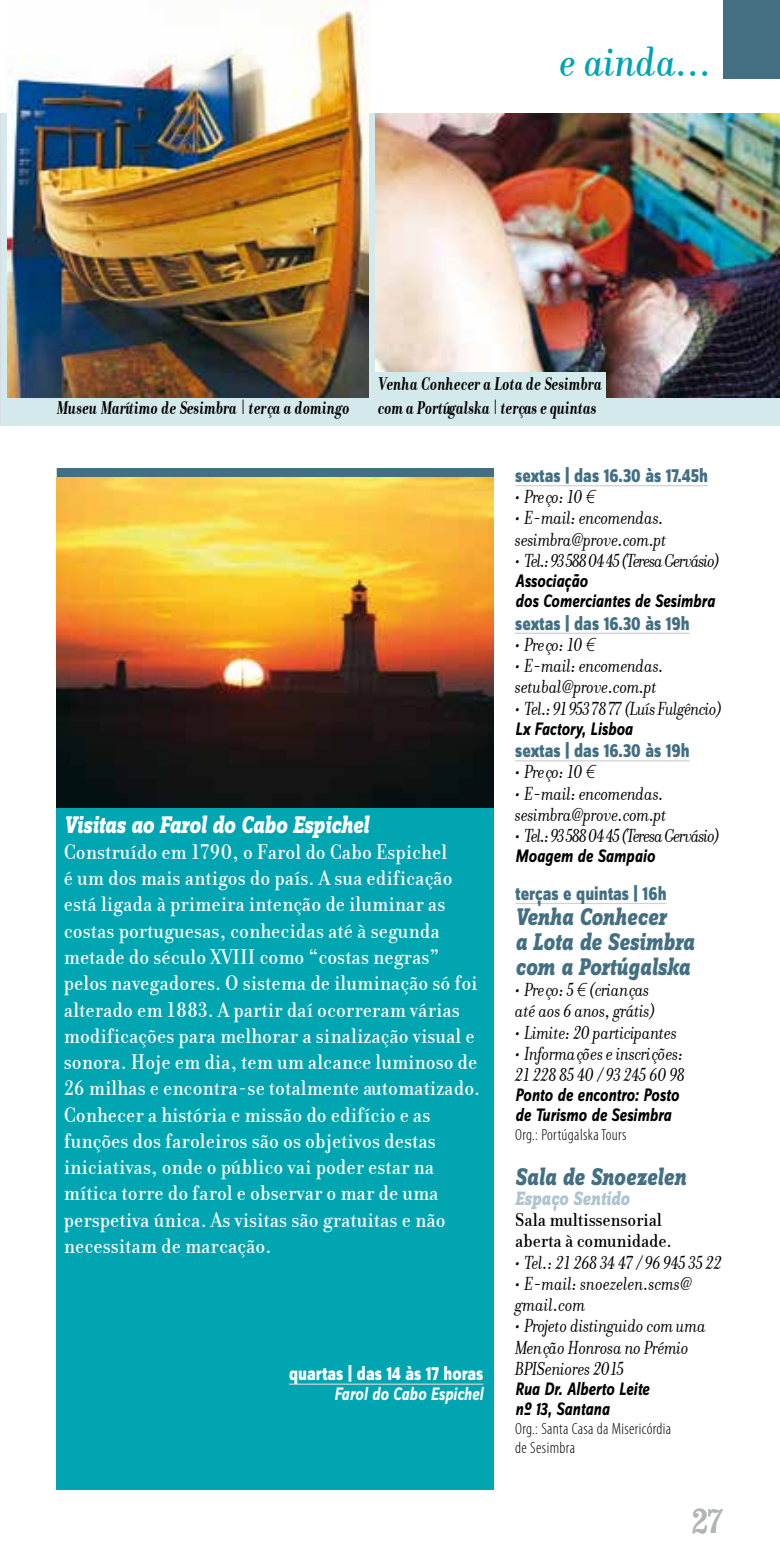
<style>
.page{position:relative;width:780px;height:1560px;background:#fff}
.page>*{position:absolute;margin:0;border:0;box-sizing:border-box;transform-origin:0 0}
.t1{font:italic 500 45px "Donatora";color:#00a5b2}
.t2{font:700 condensed 35px "Clarendon";color:#b1b3b4}
.t3{font:italic 800 25px/25px "Zine Slab Dis";color:#436f82;scale:.85 1}
.t4{font:italic 800 25px "Zine Slab Dis";letter-spacing:-.01em;color:#fff;scale:.85 1}
.t5{font:500 22.5px/26.2px "Donatora";color:#fff}
.t6{font:italic 20px/21.2px "Donatora";letter-spacing:-.01em;color:#000}
.t7{font:italic 700 20px/24px "Donatora";color:#000;scale:.85 1}
.t8{font:800 20px "Zine Sans Dis";color:#436f82;scale:.85 1}
.t9{font:italic 20px "Donatora";letter-spacing:-.05em;color:#000}
.t10{font:500 20px/21.2px "Donatora";letter-spacing:-.01em;color:#000}
.t11{font:italic 20px "Donatora";letter-spacing:-.03em;color:#000}
.t12{font:800 20px "Zine Sans Dis";color:#fff;scale:.85 1}
.t13{font:italic 800 20px "Zine Slab Dis";letter-spacing:.01em;color:#afc4cf;scale:.85 1}
.t14{font:italic 700 18.75px/20px "Zine Sans Dis";color:#000;scale:.85 1}
.t15{font:italic 700 18.75px "Zine Sans Dis";color:#fff;scale:.85 1}
.t16{font:300 condensed 16.25px/18.8px "Myriad Pro";letter-spacing:.025em;color:#000}
.s1{font-family:"Myriad Pro";font-weight:300}
</style>
<div class="page">
<div style="left:0;top:113px;width:780px;height:312px;background:#d4e9eb"></div>
<div style="left:57px;top:478px;width:437px;height:1010px;background:#00a5b2"></div>
<div style="left:57px;top:468px;width:437px;height:10px;background:#436f82"></div>
<hr style="left:289px;top:1383px;width:194px;height:1px;background:#d0d1d2">
<img style="left:57px;top:478px;width:437px;height:329px">
<div style="left:723px;top:0;width:57px;height:78px;background:#436f82"></div>
<img style="left:7px;top:5px;width:361px;height:392px">
<img style="left:375px;top:113px;width:405px;height:284px">
<div style="left:375px;top:372px;width:230px;height:53px;background:#d4e9eb"></div>
<hr style="left:515px;top:485px;width:193px;height:1px;background:#d0d1d2">
<hr style="left:515px;top:632px;width:174px;height:2px;background:#d0d1d2">
<hr style="left:515px;top:760px;width:174px;height:1px;background:#d0d1d2">
<hr style="left:515px;top:902px;width:151px;height:2px;background:#d0d1d2">
<h1 class="t1" style="left:560px;top:37px;width:154px">e ainda...</h1>
<p class="t7" style="left:57px;top:396px;width:346px">Museu Marítimo de Sesimbra | terça a domingo</p>
<p class="t7" style="left:378px;top:371px;width:265px">Venha Conhecer a Lota de Sesimbra com a Portúgalska | terças e quintas</p>
<p class="t4" style="left:64px;top:811px;width:360px">Visitas ao Farol do Cabo Espichel</p>
<p class="t5" style="left:64px;top:838px;width:418px">Construído em 1790, o Farol do Cabo Espichel<br>é um dos mais antigos do país. A sua edificação está ligada à primeira intenção de iluminar as costas portuguesas, conhecidas até à segunda metade do século XVIII como “costas negras” pelos navegadores. O sistema de iluminação só foi alterado em 1883. A partir daí ocorreram várias modificações para melhorar a sinalização visual e sonora. Hoje em dia, tem um alcance luminoso de 26 milhas e encontra-se totalmente automatizado.<br>Conhecer a história e missão do edifício e as funções dos faroleiros são os objetivos destas iniciativas, onde o público vai poder estar na mítica torre do farol e observar o mar de uma perspetiva única. As visitas são gratuitas e não necessitam de marcação.</p>
<p class="t12" style="left:289px;top:1362px;width:230px">quartas | das 14 às 17 horas</p>
<p class="t15" style="left:334px;top:1384px;width:177px">Farol do Cabo Espichel</p>
<p class="t8" style="left:515px;top:464px;width:228px">sextas | das 16.30 às 17.45h</p>
<p class="t6" style="left:515px;top:486px;width:82px">• Preço: 10 <span class="s1">€</span></p>
<p class="t6" style="left:515px;top:507px;width:153px">• E-mail: encomendas. sesimbra@prove.com.pt</p>
<p class="t9" style="left:515px;top:549px;width:206px">• Tel.: 93 588 04 45 (Teresa Gervásio)</p>
<p class="t14" style="left:515px;top:571px;width:236px">Associação<br>dos Comerciantes de Sesimbra</p>
<p class="t8" style="left:515px;top:612px;width:207px">sextas | das 16.30 às 19h</p>
<p class="t6" style="left:515px;top:634px;width:82px">• Preço: 10 <span class="s1">€</span></p>
<p class="t6" style="left:515px;top:655px;width:150px">• E-mail: encomendas. setubal@prove.com.pt</p>
<p class="t11" style="left:515px;top:697px;width:208px">• Tel.: 91 953 78 77 (Luís Fulgêncio)</p>
<p class="t14" style="left:515px;top:719px;width:140px">Lx Factory, Lisboa</p>
<p class="t8" style="left:515px;top:739px;width:207px">sextas | das 16.30 às 19h</p>
<p class="t6" style="left:515px;top:761px;width:82px">• Preço: 10 <span class="s1">€</span></p>
<p class="t6" style="left:515px;top:782px;width:153px">• E-mail: encomendas. sesimbra@prove.com.pt</p>
<p class="t9" style="left:515px;top:824px;width:206px">• Tel.: 93 588 04 45 (Teresa Gervásio)</p>
<p class="t14" style="left:515px;top:846px;width:166px">Moagem de Sampaio</p>
<p class="t8" style="left:515px;top:882px;width:180px">terças e quintas | 16h</p>
<p class="t3" style="left:515px;top:905px;width:212px">Venha Conhecer<br>a Lota de Sesimbra com a Portúgalska</p>
<p class="t6" style="left:515px;top:979px;width:142px">• Preço: 5 <span class="s1">€</span> (crianças até aos 6 anos, grátis)</p>
<p class="t6" style="left:515px;top:1021px;width:163px">• Limite: 20 participantes</p>
<p class="t6" style="left:515px;top:1042px;width:171px">• Informações e inscrições:<br>21 228 85 40 / 93 245 60 98</p>
<p class="t14" style="left:515px;top:1085px;width:194px">Ponto de encontro: Posto de Turismo de Sesimbra</p>
<p class="t16" style="left:515px;top:1124px;width:113px">Org.: Portúgalska Tours</p>
<p class="t3" style="left:515px;top:1165px;width:202px">Sala de Snoezelen</p>
<p class="t13" style="left:515px;top:1187px;width:136px">Espaço Sentido</p>
<p class="t10" style="left:515px;top:1209px;width:158px">Sala multissensorial aberta à comunidade.</p>
<p class="t6" style="left:515px;top:1251px;width:208px">• Tel.: 21 268 34 47 / 96 945 35 22</p>
<p class="t6" style="left:515px;top:1272px;width:179px">• E-mail: snoezelen.scms@ gmail.com</p>
<p class="t6" style="left:515px;top:1315px;width:192px">• Projeto distinguido com uma<br>Menção Honrosa no Prémio<br>BPISeniores 2015</p>
<p class="t14" style="left:515px;top:1379px;width:159px">Rua Dr. Alberto Leite nº 13, Santana</p>
<p class="t16" style="left:515px;top:1418px;width:157px">Org.: Santa Casa da Misericórdia de Sesimbra</p>
<h2 class="t2" style="left:692px;top:1499px;width:32px">27</h2>
</div>
